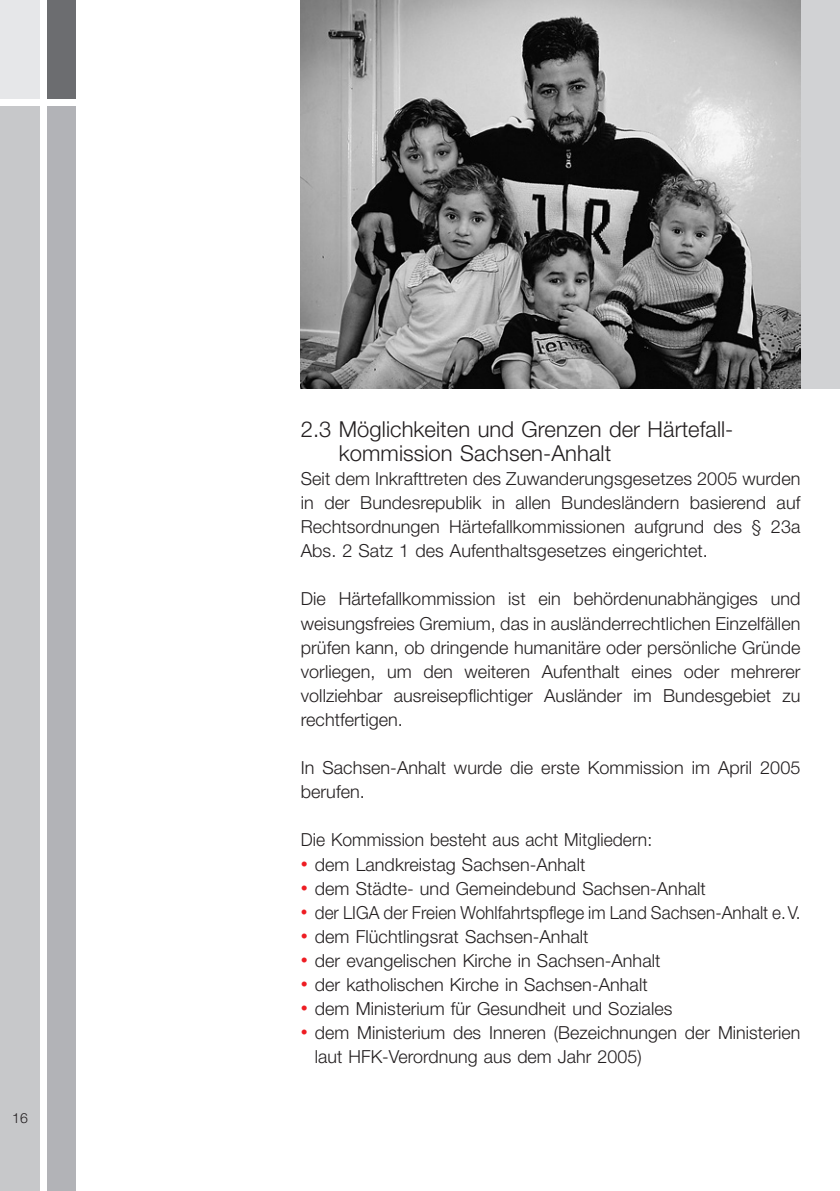
<style>
.page{position:relative;width:840px;height:1191px;background:#fff}
.page>*{position:absolute;margin:0;border:0;box-sizing:border-box;transform-origin:0 0}
.t1{font:300 22px/24px "Helvetica Neue LT";letter-spacing:.005em;color:#231f20}
.t2{font:300 18px/24.2px "Helvetica Neue LT";letter-spacing:.005em;color:#231f20;text-align:justify}
.t3{font:300 18px "Helvetica Neue LT";letter-spacing:.005em;color:#231f20;scale:.95 1}
.t4{font:300 14px "Helvetica Neue LT";color:#231f20}
.s1{font-size:14px;color:#ee1d23}
</style>
<div class="page">
<div style="left:0;top:0;width:40px;height:99px;background:#e6e7e9"></div>
<div style="left:0;top:106px;width:40px;height:1085px;background:#c7c8ca"></div>
<div style="left:47px;top:0;width:28px;height:99px;background:#6c6d70"></div>
<div style="left:47px;top:106px;width:28px;height:1085px;background:#b2b3b7"></div>
<div style="left:300px;top:0;width:539px;height:388px;background:#d1d2d4"></div>
<img style="left:839px;top:0;width:1px;height:388px">
<img style="left:300px;top:0;width:499px;height:388px">
<p class="t4" style="left:12px;top:1112px;width:17px">16</p>
<p class="t1" style="left:338px;top:419px;width:396px;text-indent:-38px">2.3 Möglichkeiten und Grenzen der Härtefall&shy;kommission Sachsen-Anhalt</p>
<p class="t2" style="left:300px;top:468px;width:501px">Seit dem Inkrafttreten des Zuwanderungsgesetzes 2005 wurden in der Bundesrepublik in allen Bundesländern basierend auf Rechtsordnungen Härtefallkommissionen aufgrund des § 23a Abs. 2 Satz 1 des Aufenthaltsgesetzes eingerichtet.</p>
<p class="t2" style="left:300px;top:589px;width:501px">Die Härtefallkommission ist ein behördenunabhängiges und weisungsfreies Gremium, das in ausländerrechtlichen Einzelfällen prüfen kann, ob dringende humanitäre oder persönliche Gründe vorliegen, um den weiteren Aufenthalt eines oder mehrerer vollziehbar ausreisepflichtiger Ausländer im Bundesgebiet zu rechtfertigen.</p>
<p class="t2" style="left:300px;top:757px;width:501px">In Sachsen-Anhalt wurde die erste Kommission im April 2005 berufen.</p>
<p class="t2" style="left:300px;top:829px;width:353px">Die Kommission besteht aus acht Mitgliedern:</p>
<p class="t2" style="left:300px;top:854px;width:286px"><span class="s1">•</span> dem Landkreistag Sachsen-Anhalt</p>
<p class="t2" style="left:300px;top:878px;width:406px"><span class="s1">•</span> dem Städte- und Gemeindebund Sachsen-Anhalt</p>
<p class="t3" style="left:300px;top:905px;width:527px"><span class="s1">•</span> der LIGA der Freien Wohlfahrtspflege im Land Sachsen-Anhalt e.V.</p>
<p class="t2" style="left:300px;top:926px;width:289px"><span class="s1">•</span> dem Flüchtlingsrat Sachsen-Anhalt</p>
<p class="t2" style="left:300px;top:950px;width:361px"><span class="s1">•</span> der evangelischen Kirche in Sachsen-Anhalt</p>
<p class="t2" style="left:300px;top:974px;width:348px"><span class="s1">•</span> der katholischen Kirche in Sachsen-Anhalt</p>
<p class="t2" style="left:300px;top:998px;width:373px"><span class="s1">•</span> dem Ministerium für Gesundheit und Soziales</p>
<p class="t2" style="left:314px;top:1022px;width:487px;text-indent:-14px"><span class="s1">•</span> dem Ministerium des Inneren (Bezeichnungen der Ministerien laut HFK-Verordnung aus dem Jahr 2005)</p>
</div>
